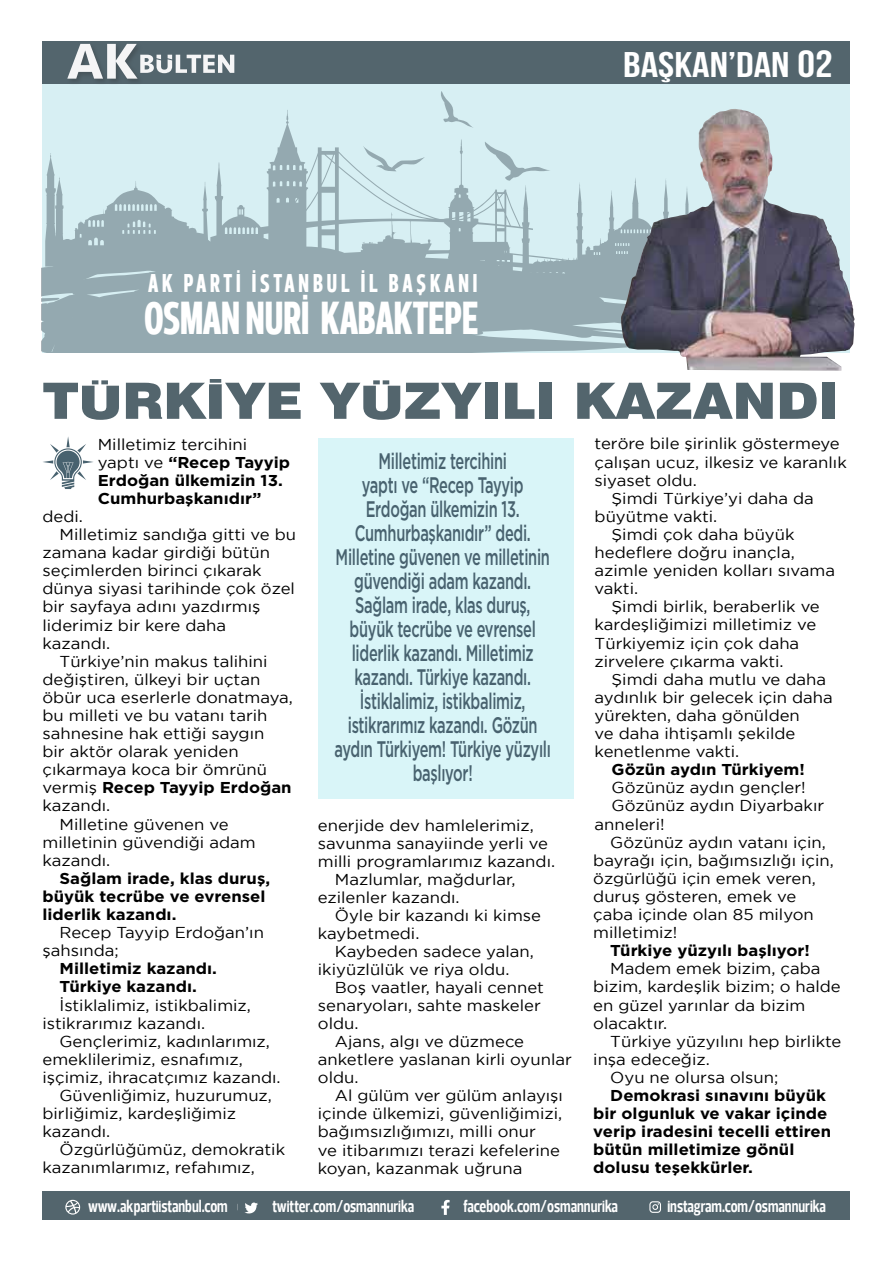
<style>
.page{position:relative;width:893px;height:1263px;background:#fff}
.page>*{position:absolute;margin:0;border:0;box-sizing:border-box;transform-origin:0 0}
.t1{font:900 50.25px "Swiss 721";letter-spacing:-.005em;color:#53656d;scale:1.08 1}
.t2{font:47.1px "Prelo Compressed Extra Bold Extra B";color:#fff}
.t3{font:700 35.7px "Bebas Neue";color:#fff;scale:1.21 1}
.t4{font:26.1px "Prelo Compressed Extra Bold Extra B";letter-spacing:.145em;color:#fff}
.t5{font:500 22.5px/24px "Gotham";letter-spacing:-.02em;color:#48626f;text-align:center;scale:.65 1}
.t6{font:700 17.4px "Prelo Condensed Bold R";color:#fff;scale:.9 1}
.t7{font:15.75px/18.1px "Gotham";color:#000;scale:1.06 1}
.t8{font:700 15.75px/18.1px "Gotham";color:#000;scale:1.06 1}
.s1{font-size:37.95px}
.s2{font-weight:400}
</style>
<div class="page">
<div style="left:42px;top:41px;width:808px;height:311px;background:#d7eff3"></div>
<div style="left:42px;top:306px;width:579px;height:46px;background:#94a9b0"></div>
<svg style="left:42px;top:91px;width:579px;height:215px"></svg>
<div style="left:42px;top:41px;width:808px;height:43px;background:#53656d"></div>
<img style="left:621px;top:109px;width:233px;height:262px">
<img style="left:71px;top:43px;width:67px;height:38px">
<svg style="left:67px;top:44px;width:167px;height:35px"></svg>
<div style="left:42px;top:1191px;width:808px;height:28px;background:#53656d"></div>
<div style="left:318px;top:438px;width:255px;height:360px;background:#d9f5f8"></div>
<svg style="left:43px;top:436px;width:50px;height:53px"></svg>
<svg style="left:65px;top:1200px;width:15px;height:14px"></svg>
<svg style="left:245px;top:1202px;width:13px;height:12px"></svg>
<svg style="left:441px;top:1200px;width:9px;height:15px"></svg>
<svg style="left:649px;top:1202px;width:12px;height:11px"></svg>
<h3 class="t4" style="left:148px;top:267px;width:331px">AK PARTİ İSTANBUL İL BAŞKANI</h3>
<h2 class="t2" style="left:144px;top:289px;width:336px">OSMAN NURİ KABAKTEPE</h2>
<h3 class="t3" style="left:623px;top:45px;width:175px">BAŞKAN’DAN <span class="s1">02</span></h3>
<h1 class="t1" style="left:43px;top:370px;width:739px">TÜRKİYE YÜZYILI KAZANDI</h1>
<p class="t8" style="left:98px;top:435px;width:183px"><span class="s2">Milletimiz tercihini yaptı ve</span> “Recep Tayyip<br>Erdoğan ülkemizin 13.<br>Cumhurbaşkanıdır”</p>
<p class="t7" style="left:43px;top:507px;width:40px">dedi.</p>
<p class="t7" style="left:60px;top:525px;width:225px">Milletimiz sandığa gitti ve bu</p>
<p class="t7" style="left:43px;top:543px;width:216px">zamana kadar girdiği bütün</p>
<p class="t7" style="left:43px;top:561px;width:208px">seçimlerden birinci çıkarak</p>
<p class="t7" style="left:43px;top:579px;width:240px">dünya siyasi tarihinde çok özel</p>
<p class="t7" style="left:43px;top:597px;width:207px">bir sayfaya adını yazdırmış</p>
<p class="t7" style="left:43px;top:616px;width:175px">liderimiz bir kere daha</p>
<p class="t7" style="left:43px;top:634px;width:65px">kazandı.</p>
<p class="t7" style="left:60px;top:652px;width:198px">Türkiye’nin makus talihini</p>
<p class="t7" style="left:43px;top:670px;width:207px">değiştiren, ülkeyi bir uçtan</p>
<p class="t7" style="left:43px;top:688px;width:238px">öbür uca eserlerle donatmaya,</p>
<p class="t7" style="left:43px;top:706px;width:214px">bu milleti ve bu vatanı tarih</p>
<p class="t7" style="left:43px;top:724px;width:211px">sahnesine hak ettiği saygın</p>
<p class="t7" style="left:43px;top:742px;width:186px">bir aktör olarak yeniden</p>
<p class="t7" style="left:43px;top:760px;width:213px">çıkarmaya koca bir ömrünü</p>
<p class="t8" style="left:43px;top:779px;width:237px"><span class="s2">vermiş</span> Recep Tayyip Erdoğan</p>
<p class="t7" style="left:43px;top:796px;width:65px">kazandı.</p>
<p class="t7" style="left:60px;top:815px;width:161px">Milletine güvenen ve</p>
<p class="t7" style="left:43px;top:833px;width:203px">milletinin güvendiği adam</p>
<p class="t7" style="left:43px;top:851px;width:65px">kazandı.</p>
<p class="t8" style="left:43px;top:869px;width:216px;text-indent:17px">Sağlam irade, klas duruş, büyük tecrübe ve evrensel liderlik kazandı.</p>
<p class="t7" style="left:43px;top:923px;width:210px;text-indent:17px">Recep Tayyip Erdoğan’ın şahsında;</p>
<p class="t8" style="left:60px;top:960px;width:150px">Milletimiz kazandı.<br>Türkiye kazandı.</p>
<p class="t7" style="left:43px;top:996px;width:198px;text-indent:17px">İstiklalimiz, istikbalimiz, istikrarımız kazandı.</p>
<p class="t7" style="left:60px;top:1032px;width:200px">Gençlerimiz, kadınlarımız,</p>
<p class="t7" style="left:43px;top:1050px;width:190px">emeklilerimiz, esnafımız,</p>
<p class="t7" style="left:43px;top:1068px;width:226px">işçimiz, ihracatçımız kazandı.</p>
<p class="t7" style="left:60px;top:1086px;width:202px">Güvenliğimiz, huzurumuz,</p>
<p class="t7" style="left:43px;top:1104px;width:184px">birliğimiz, kardeşliğimiz</p>
<p class="t7" style="left:43px;top:1122px;width:65px">kazandı.</p>
<p class="t7" style="left:60px;top:1140px;width:214px">Özgürlüğümüz, demokratik</p>
<p class="t7" style="left:43px;top:1158px;width:202px">kazanımlarımız, refahımız,</p>
<p class="t7" style="left:595px;top:434px;width:233px">teröre bile şirinlik göstermeye</p>
<p class="t7" style="left:595px;top:453px;width:239px">çalışan ucuz, ilkesiz ve karanlık</p>
<p class="t7" style="left:595px;top:471px;width:98px">siyaset oldu.</p>
<p class="t7" style="left:612px;top:489px;width:192px">Şimdi Türkiye’yi daha da</p>
<p class="t7" style="left:595px;top:507px;width:117px">büyütme vakti.</p>
<p class="t7" style="left:612px;top:525px;width:174px">Şimdi çok daha büyük</p>
<p class="t7" style="left:595px;top:543px;width:190px">hedeflere doğru inançla,</p>
<p class="t7" style="left:595px;top:561px;width:228px">azimle yeniden kolları sıvama</p>
<p class="t7" style="left:595px;top:579px;width:43px">vakti.</p>
<p class="t7" style="left:612px;top:597px;width:198px">Şimdi birlik, beraberlik ve</p>
<p class="t7" style="left:595px;top:615px;width:211px">kardeşliğimizi milletimiz ve</p>
<p class="t7" style="left:595px;top:634px;width:195px">Türkiyemiz için çok daha</p>
<p class="t7" style="left:595px;top:652px;width:180px">zirvelere çıkarma vakti.</p>
<p class="t7" style="left:612px;top:670px;width:204px">Şimdi daha mutlu ve daha</p>
<p class="t7" style="left:595px;top:688px;width:226px">aydınlık bir gelecek için daha</p>
<p class="t7" style="left:595px;top:706px;width:195px">yürekten, daha gönülden</p>
<p class="t7" style="left:595px;top:724px;width:191px">ve daha ihtişamlı şekilde</p>
<p class="t7" style="left:595px;top:742px;width:138px">kenetlenme vakti.</p>
<p class="t8" style="left:612px;top:760px;width:184px">Gözün aydın Türkiyem!</p>
<p class="t7" style="left:612px;top:778px;width:185px">Gözünüz aydın gençler!</p>
<p class="t7" style="left:612px;top:796px;width:202px">Gözünüz aydın Diyarbakır</p>
<p class="t7" style="left:595px;top:815px;width:68px">anneleri!</p>
<p class="t7" style="left:610px;top:833px;width:205px">Gözünüz aydın vatanı için,</p>
<p class="t7" style="left:593px;top:851px;width:228px">bayrağı için, bağımsızlığı için,</p>
<p class="t7" style="left:593px;top:869px;width:211px">özgürlüğü için emek veren,</p>
<p class="t7" style="left:593px;top:887px;width:193px">duruş gösteren, emek ve</p>
<p class="t7" style="left:593px;top:905px;width:210px">çaba içinde olan 85 milyon</p>
<p class="t7" style="left:593px;top:923px;width:81px">milletimiz!</p>
<p class="t8" style="left:610px;top:941px;width:190px">Türkiye yüzyılı başlıyor!</p>
<p class="t7" style="left:593px;top:959px;width:235px;text-indent:17px">Madem emek bizim, çaba bizim, kardeşlik bizim; o halde en güzel yarınlar da bizim olacaktır.</p>
<p class="t7" style="left:610px;top:1032px;width:220px">Türkiye yüzyılını hep birlikte</p>
<p class="t7" style="left:593px;top:1050px;width:111px">inşa edeceğiz.</p>
<p class="t7" style="left:610px;top:1068px;width:160px">Oyu ne olursa olsun;</p>
<p class="t8" style="left:593px;top:1086px;width:226px;text-indent:17px">Demokrasi sınavını büyük bir olgunluk ve vakar içinde verip iradesini tecelli ettiren bütün milletimize gönül dolusu teşekkürler.</p>
<p class="t5" style="left:334px;top:448px;width:335px">Milletimiz tercihini<br>yaptı ve “Recep Tayyip<br>Erdoğan ülkemizin 13.<br>Cumhurbaşkanıdır” dedi.<br>Milletine güvenen ve milletinin güvendiği adam kazandı.<br>Sağlam irade, klas duruş, büyük tecrübe ve evrensel liderlik kazandı. Milletimiz kazandı. Türkiye kazandı.<br>İstiklalimiz, istikbalimiz, istikrarımız kazandı. Gözün aydın Türkiyem! Türkiye yüzyılı başlıyor!</p>
<p class="t7" style="left:318px;top:816px;width:205px">enerjide dev hamlelerimiz,</p>
<p class="t7" style="left:318px;top:834px;width:219px">savunma sanayiinde yerli ve</p>
<p class="t7" style="left:318px;top:852px;width:225px">milli programlarımız kazandı.</p>
<p class="t7" style="left:335px;top:870px;width:172px">Mazlumlar, mağdurlar,</p>
<p class="t7" style="left:318px;top:888px;width:135px">ezilenler kazandı.</p>
<p class="t7" style="left:335px;top:906px;width:196px">Öyle bir kazandı ki kimse</p>
<p class="t7" style="left:318px;top:924px;width:97px">kaybetmedi.</p>
<p class="t7" style="left:335px;top:942px;width:189px">Kaybeden sadece yalan,</p>
<p class="t7" style="left:318px;top:960px;width:182px">ikiyüzlülük ve riya oldu.</p>
<p class="t7" style="left:335px;top:978px;width:199px">Boş vaatler, hayali cennet</p>
<p class="t7" style="left:318px;top:996px;width:212px">senaryoları, sahte maskeler</p>
<p class="t7" style="left:318px;top:1014px;width:40px">oldu.</p>
<p class="t7" style="left:335px;top:1032px;width:180px">Ajans, algı ve düzmece</p>
<p class="t7" style="left:318px;top:1050px;width:241px">anketlere yaslanan kirli oyunlar</p>
<p class="t7" style="left:318px;top:1068px;width:40px">oldu.</p>
<p class="t7" style="left:335px;top:1086px;width:217px">Al gülüm ver gülüm anlayışı</p>
<p class="t7" style="left:318px;top:1104px;width:232px">içinde ülkemizi, güvenliğimizi,</p>
<p class="t7" style="left:318px;top:1122px;width:207px">bağımsızlığımızı, milli onur</p>
<p class="t7" style="left:318px;top:1140px;width:230px">ve itibarımızı terazi kefelerine</p>
<p class="t7" style="left:318px;top:1159px;width:194px">koyan, kazanmak uğruna</p>
<p class="t6" style="left:88px;top:1196px;width:157px">www.akpartiistanbul.com</p>
<p class="t6" style="left:272px;top:1196px;width:159px">twitter.com/osmannurika</p>
<p class="t6" style="left:463px;top:1196px;width:173px">facebook.com/osmannurika</p>
<p class="t6" style="left:667px;top:1196px;width:178px">instagram.com/osmannurika</p>
</div>
